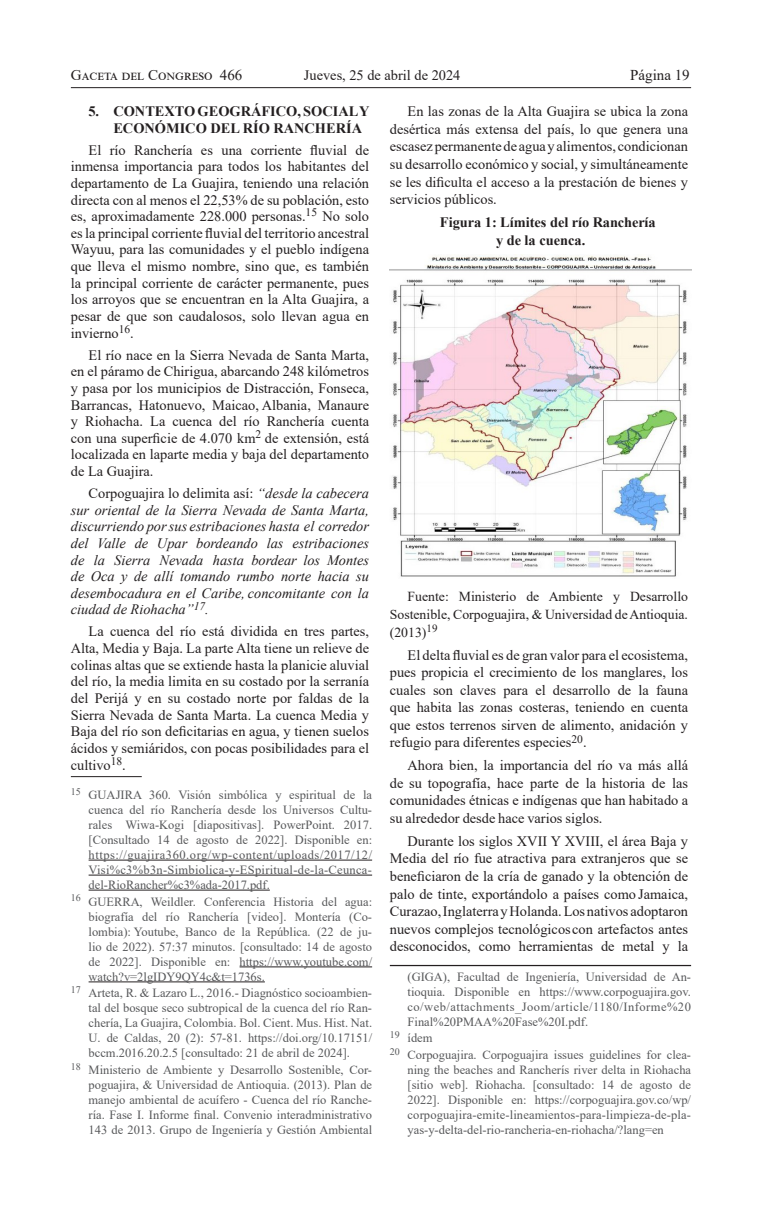
<style>
.page{position:relative;width:762px;height:1205px;background:#fff}
.page>*{position:absolute;margin:0;border:0;box-sizing:border-box;transform-origin:0 0}
.t1{font:15px "Times New Roman";color:#231f20}
.Párrafos{font:14.38px/16.6px "Times New Roman";color:#231f20;text-align:justify}
.Párrafos-2{font:italic 14.38px/16.6px "Times New Roman";color:#231f20;text-align:justify}
.Párrafos_-_TABULADO{font:700 14.38px/16.6px "Times New Roman";color:#231f20}
.Párrafos-3{font:700 14.38px/17.6px "Times New Roman";color:#231f20}
.Párrafos-4{font:13.75px/17.6px "Times New Roman";color:#231f20;text-align:justify}
.Pies_de_páginas{font:12.5px/15px "Times New Roman";color:#57585a;text-align:justify}
.s1{font-style:normal}
</style>
<div class="page">
<hr style="left:71px;top:87px;width:620px;height:1px;background:#231f20">
<hr style="left:71px;top:776px;width:71px;height:1px;background:#231f20">
<hr style="left:89px;top:860px;width:283px;height:1px;background:#231f20">
<hr style="left:89px;top:875px;width:283px;height:1px;background:#231f20">
<hr style="left:89px;top:890px;width:181px;height:1px;background:#231f20">
<hr style="left:240px;top:966px;width:132px;height:1px;background:#231f20">
<hr style="left:89px;top:981px;width:176px;height:1px;background:#231f20">
<img style="left:390px;top:254px;width:301px;height:323px">
<hr style="left:390px;top:965px;width:301px;height:1px;background:#231f20">
<p class="t1" style="left:71px;top:65px;width:173px">Gaceta del Congreso 466</p>
<p class="Párrafos" style="left:304px;top:67px;width:158px">Jueves, 25 de abril de 2024</p>
<p class="t1" style="left:630px;top:65px;width:61px">Página 19</p>
<p class="Párrafos_-_TABULADO" style="left:113px;top:102px;width:258px;text-indent:-25px">5. CONTEXTO GEOGRÁFICO, SOCIAL Y<br>ECONÓMICO DEL RÍO RANCHERÍA</p>
<p class="Párrafos" style="left:71px;top:141px;width:300px;text-indent:18px">El río Ranchería es una corriente fluvial de inmensa importancia para todos los habitantes del departamento de La Guajira, teniendo una relación directa con al menos el 22,53% de su población, esto es, aproximadamente 228.000 personas.<sup>15</sup> No solo es la principal corriente fluvial del territorio ancestral Wayuu, para las comunidades y el pueblo indígena que lleva el mismo nombre, sino que, es también la principal corriente de carácter permanente, pues los arroyos que se encuentran en la Alta Guajira, a pesar de que son caudalosos, solo llevan agua en invierno<sup>16</sup>.</p>
<p class="Párrafos" style="left:71px;top:346px;width:300px;text-indent:18px">El río nace en la Sierra Nevada de Santa Marta, en el páramo de Chirigua, abarcando 248 kilómetros y pasa por los municipios de Distracción, Fonseca, Barrancas, Hatonuevo, Maicao, Albania, Manaure y Riohacha. La cuenca del río Ranchería cuenta con una superficie de 4.070 km<sup>2</sup> de extensión, está localizada en la parte media y baja del departamento de La Guajira.</p>
<p class="Párrafos-2" style="left:71px;top:484px;width:300px;text-indent:18px"><span class="s1">Corpoguajira lo delimita así:</span> “desde la cabecera sur oriental de la Sierra Nevada de Santa Marta, discurriendo por sus estribaciones hasta el corredor del Valle de Upar bordeando las estribaciones de la Sierra Nevada hasta bordear los Montes de Oca y de allí tomando rumbo norte hacia su desembocadura en el Caribe, concomitante con la ciudad de Riohacha”<sup>17</sup>.</p>
<p class="Párrafos" style="left:71px;top:623px;width:300px;text-indent:18px">La cuenca del río está dividida en tres partes, Alta, Media y Baja. La parte Alta tiene un relieve de colinas altas que se extiende hasta la planicie aluvial del río, la media limita en su costado por la serranía del Perijá y en su costado norte por faldas de la Sierra Nevada de Santa Marta. La cuenca Media y Baja del río son deficitarias en agua, y tienen suelos ácidos y semiáridos, con pocas posibilidades para el cultivo<sup>18</sup>.</p>
<p class="Pies_de_páginas" style="left:89px;top:786px;width:285px;text-indent:-18px"><sup>15</sup> GUAJIRA 360. Visión simbólica y espiritual de la cuenca del río Ranchería desde los Universos Cultu&shy;rales Wiwa-Kogi [diapositivas]. PowerPoint. 2017. [Consultado 14 de agosto de 2022]. Disponible en: https://guajira360.org/wp-content/uploads/2017/12/ Visi%c3%b3n-Simbiolica-y-ESpiritual-de-la-Ceunca&shy;del-RioRancher%c3%ada-2017.pdf.</p>
<p class="Pies_de_páginas" style="left:89px;top:893px;width:285px;text-indent:-18px"><sup>16</sup> GUERRA, Weildler. Conferencia Historia del agua: biografía del río Ranchería [video]. Montería (Co&shy;lombia): Youtube, Banco de la República. (22 de ju&shy;lio de 2022). 57:37 minutos. [consultado: 14 de agosto de 2022]. Disponible en: https://www.youtube.com/ watch?v=2lgIDY9QY4c&amp;t=1736s.</p>
<p class="Pies_de_páginas" style="left:89px;top:985px;width:285px;text-indent:-18px"><sup>17</sup> Arteta, R. &amp; Lazaro L., 2016.- Diagnóstico socioambien&shy;tal del bosque seco subtropical de la cuenca del río Ran&shy;chería, La Guajira, Colombia. Bol. Cient. Mus. Hist. Nat.<br>U. de Caldas, 20 (2): 57-81. https://doi.org/10.17151/ bccm.2016.20.2.5 [consultado: 21 de abril de 2024].</p>
<p class="Pies_de_páginas" style="left:89px;top:1062px;width:285px;text-indent:-18px"><sup>18</sup> Ministerio de Ambiente y Desarrollo Sostenible, Cor&shy;poguajira, &amp; Universidad de Antioquia. (2013). Plan de manejo ambiental de acuífero - Cuenca del río Ranche&shy;ría. Fase I. Informe final. Convenio interadministrativo 143 de 2013. Grupo de Ingeniería y Gestión Ambiental</p>
<p class="Párrafos" style="left:390px;top:102px;width:300px;line-height:17.6px;text-indent:18px">En las zonas de la Alta Guajira se ubica la zona desértica más extensa del país, lo que genera una escasez permanente de agua y alimentos, condicionan su desarrollo económico y social, y simultáneamente se les dificulta el acceso a la prestación de bienes y servicios públicos.</p>
<p class="Párrafos-3" style="left:496px;top:213px;width:161px;text-indent:-56px">Figura 1: Límites del río Ranchería y de la cuenca.</p>
<p class="Párrafos-4" style="left:390px;top:588px;width:300px;text-indent:18px">Fuente: Ministerio de Ambiente y Desarrollo Sostenible, Corpoguajira, &amp; Universidad de Antioquia. (2013)<sup>19</sup></p>
<p class="Párrafos" style="left:390px;top:645px;width:300px;line-height:17.6px;text-indent:18px">El delta fluvial es de gran valor para el ecosistema, pues propicia el crecimiento de los manglares, los cuales son claves para el desarrollo de la fauna que habita las zonas costeras, teniendo en cuenta que estos terrenos sirven de alimento, anidación y refugio para diferentes especies<sup>20</sup>.</p>
<p class="Párrafos" style="left:390px;top:756px;width:300px;line-height:17.6px;text-indent:18px">Ahora bien, la importancia del río va más allá de su topografía, hace parte de la historia de las comunidades étnicas e indígenas que han habitado a su alrededor desde hace varios siglos.</p>
<p class="Párrafos" style="left:390px;top:832px;width:300px;line-height:17.6px;text-indent:18px">Durante los siglos XVII Y XVIII, el área Baja y Media del río fue atractiva para extranjeros que se beneficiaron de la cría de ganado y la obtención de palo de tinte, exportándolo a países como Jamaica, Curazao, Inglaterra y Holanda. Los nativos adoptaron nuevos complejos tecnológicos con artefactos antes desconocidos, como herramientas de metal y la</p>
<p class="Pies_de_páginas" style="left:407px;top:968px;width:285px">(GIGA), Facultad de Ingeniería, Universidad de An&shy;tioquia. Disponible en https://www.corpoguajira.gov. co/web/attachments_Joom/article/1180/Informe%20<br>Final%20PMAA%20Fase%20I.pdf.</p>
<p class="Pies_de_páginas" style="left:390px;top:1030px;width:44px"><sup>19</sup> ídem</p>
<p class="Pies_de_páginas" style="left:407px;top:1047px;width:285px;text-indent:-18px"><sup>20</sup> Corpoguajira. Corpoguajira issues guidelines for clea&shy;ning the beaches and Rancherís river delta in Riohacha [sitio web]. Riohacha. [consultado: 14 de agosto de 2022]. Disponible en: https://corpoguajira.gov.co/wp/ corpoguajira-emite-lineamientos-para-limpieza-de-pla&shy;yas-y-delta-del-rio-rancheria-en-riohacha/?lang=en</p>
</div>
